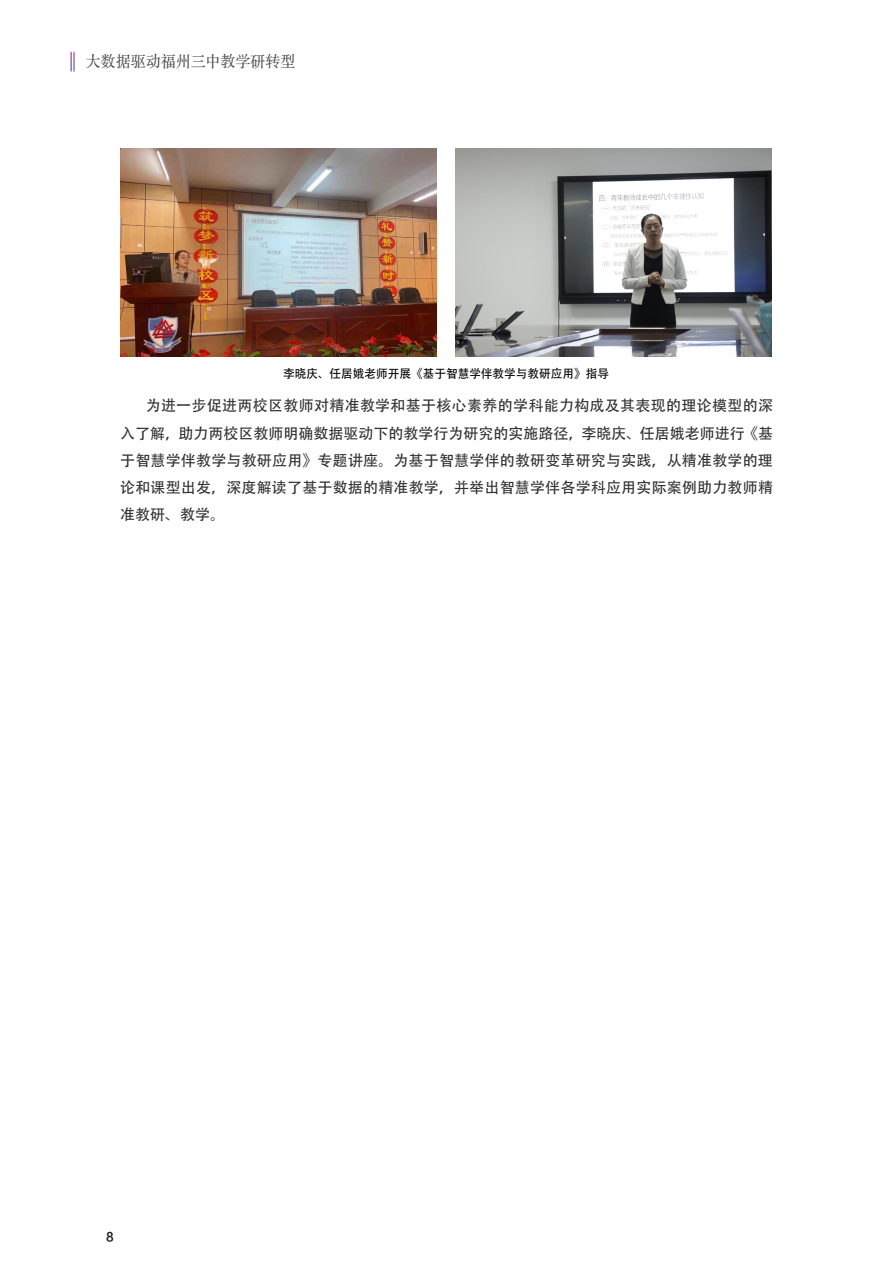
<style>
.page{position:relative;width:893px;height:1263px;background:#fff}
.page>*{position:absolute;margin:0;border:0;box-sizing:border-box;transform-origin:0 0}
.t1{font:15.75px "ST Songti SC Regular";color:#444546;scale:.95 1}
.t2{font:15px/27px "Adobe Heiti Std";letter-spacing:.015em;color:#312f30;text-align:justify}
._04-内文{font:12px "Adobe Heiti Std";color:#000}
.t3{font:12px "FZLTZHK GBK1 0";color:#231f20;scale:.95 1}
</style>
<div class="page">
<svg style="left:71px;top:52px;width:4px;height:20px"></svg>
<img style="left:120px;top:149px;width:317px;height:207px">
<img style="left:455px;top:149px;width:317px;height:207px">
<p class="t1" style="left:86px;top:52px;width:222px">大数据驱动福州三中教学研转型</p>
<p class="_04-内文" style="left:283px;top:366px;width:327px">李晓庆、任居娥老师开展《基于智慧学伴教学与教研应用》指导</p>
<p class="t2" style="left:120px;top:393px;width:654px;text-indent:26px">为进一步促进两校区教师对精准教学和基于核心素养的学科能力构成及其表现的理论模型的深入了解，助力两校区教师明确数据驱动下的教学行为研究的实施路径，李晓庆、任居娥老师进行《基于智慧学伴教学与教研应用》专题讲座。为基于智慧学伴的教研变革研究与实践，从精准教学的理论和课型出发，深度解读了基于数据的精准教学，并举出智慧学伴各学科应用实际案例助力教师精准教研、教学。</p>
<p class="t3" style="left:106px;top:1230px;width:10px">8</p>
</div>
